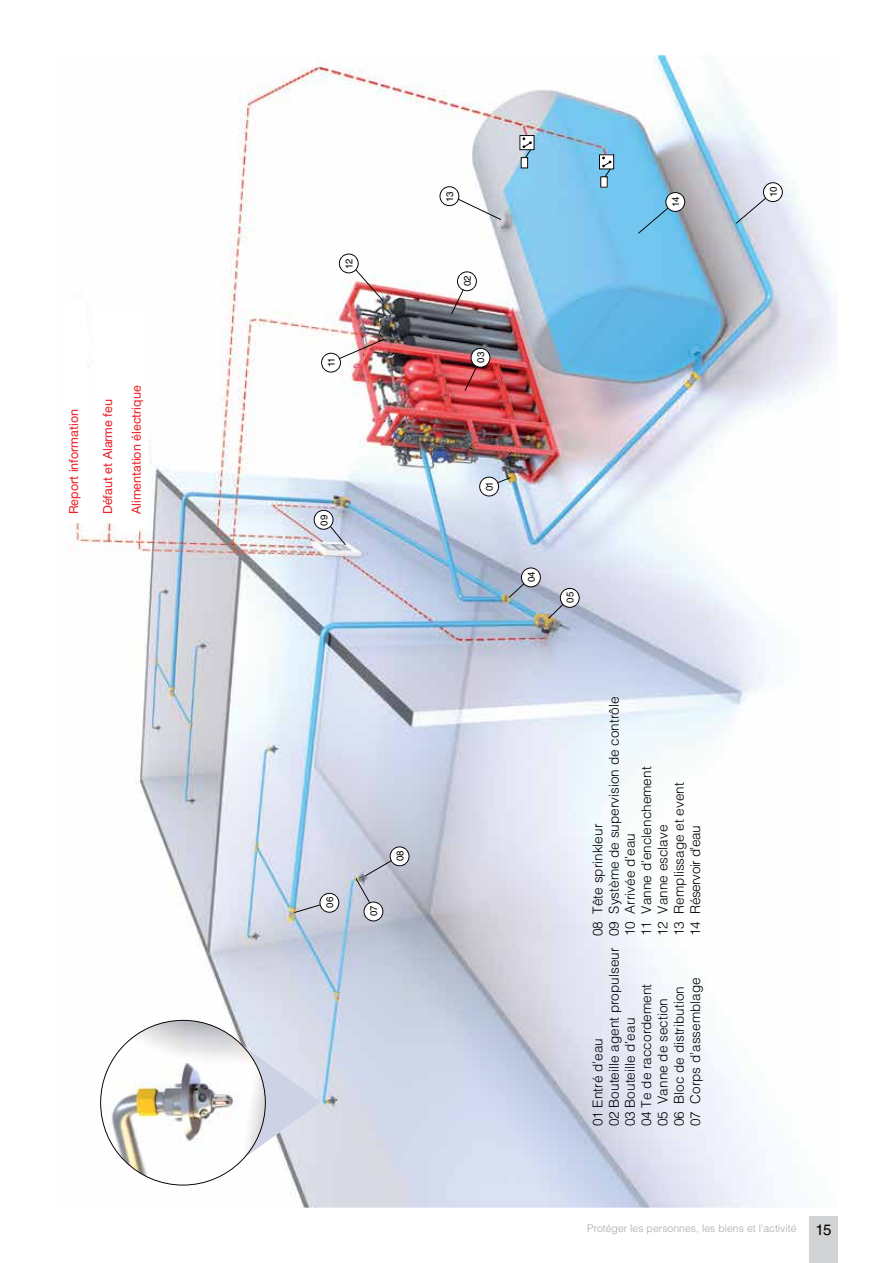
<style>
.page{position:relative;width:893px;height:1263px;background:#fff}
.page>*{position:absolute;margin:0;border:0;box-sizing:border-box;transform-origin:0 0}
.t1{font:15px "Helvetica LT Std";color:#000}
.t2{font:300 13.5px/16.2px "Helvetica LT Std";color:#000}
.t3{font:12.6px "Helvetica Neue";color:#ed1d24}
.t4{font:300 10.5px "Helvetica LT Std";color:#a7a9ac}
.t5{font:9.75px "Helvetica LT Std";color:#000}
</style>
<div class="page">
<img style="left:74px;top:55px;width:763px;height:1153px">
<svg style="left:599px;top:154px;width:15px;height:34px"></svg>
<svg style="left:519px;top:135px;width:15px;height:33px"></svg>
<svg style="left:479px;top:477px;width:32px;height:19px"></svg>
<svg style="left:509px;top:567px;width:32px;height:31px"></svg>
<svg style="left:548px;top:588px;width:32px;height:31px"></svg>
<svg style="left:294px;top:893px;width:45px;height:20px"></svg>
<svg style="left:356px;top:846px;width:53px;height:75px;background:#c0c2ce"></svg>
<svg style="left:314px;top:510px;width:32px;height:35px"></svg>
<img style="left:321px;top:339px;width:64px;height:34px">
<svg style="left:464px;top:348px;width:26px;height:43px"></svg>
<svg style="left:736px;top:182px;width:47px;height:42px;background:#d5d8e4"></svg>
<svg style="left:451px;top:271px;width:26px;height:43px"></svg>
<svg style="left:339px;top:254px;width:45px;height:47px"></svg>
<svg style="left:439px;top:186px;width:62px;height:34px"></svg>
<svg style="left:638px;top:192px;width:47px;height:42px;background:#7dbfdf"></svg>
<svg style="left:100px;top:1020px;width:222px;height:165px"></svg>
<div style="left:61px;top:301px;width:26px;height:221px;background:#fff"></div>
<div style="left:95px;top:309px;width:26px;height:213px;background:#fff"></div>
<div style="left:121px;top:316px;width:27px;height:213px;background:#fff"></div>
<div style="left:809px;top:1216px;width:29px;height:47px;background:#d1d3d4"></div>
<p class="t3" style="left:66px;top:514px;width:107px;rotate:-90deg">Report information</p>
<p class="t3" style="left:100px;top:514px;width:117px;rotate:-90deg">Défaut et Alarme feu</p>
<p class="t3" style="left:129px;top:514px;width:130px;rotate:-90deg">Alimentation électrique</p>
<p class="t5" style="left:343px;top:269px;width:12px;rotate:-90deg">12</p>
<p class="t5" style="left:326px;top:367px;width:11px;rotate:-90deg">11</p>
<p class="t5" style="left:444px;top:202px;width:12px;rotate:-90deg">13</p>
<p class="t5" style="left:462px;top:286px;width:12px;rotate:-90deg">02</p>
<p class="t5" style="left:475px;top:363px;width:12px;rotate:-90deg">03</p>
<p class="t5" style="left:670px;top:207px;width:12px;rotate:-90deg">14</p>
<p class="t5" style="left:768px;top:197px;width:12px;rotate:-90deg">10</p>
<p class="t5" style="left:318px;top:526px;width:12px;rotate:-90deg">09</p>
<p class="t5" style="left:324px;top:907px;width:12px;rotate:-90deg">06</p>
<p class="t5" style="left:368px;top:916px;width:12px;rotate:-90deg">07</p>
<p class="t5" style="left:394px;top:861px;width:12px;rotate:-90deg">08</p>
<p class="t5" style="left:484px;top:491px;width:12px;rotate:-90deg">01</p>
<p class="t5" style="left:526px;top:582px;width:12px;rotate:-90deg">04</p>
<p class="t5" style="left:564px;top:603px;width:12px;rotate:-90deg">05</p>
<p class="t2" style="left:589px;top:936px;width:241px;rotate:-90deg">08 Tête sprinkleur<br>09 Système de supervision de contrôle<br>10 Arrivée d’eau<br>11 Vanne d’enclenchement<br>12 Vanne esclave<br>13 Remplissage et event<br>14 Réservoir d’eau</p>
<p class="t2" style="left:589px;top:1126px;width:180px;rotate:-90deg">01 Entré d’eau<br>02 Bouteille agent propulseur<br>03 Bouteille d’eau<br>04 Te de raccordement<br>05 Vanne de section<br>06 Bloc de distribution<br>07 Corps d’assemblage</p>
<p class="t4" style="left:587px;top:1222px;width:211px">Protéger les personnes, les biens et l’activité</p>
<p class="t1" style="left:815px;top:1221px;width:18px">15</p>
</div>
